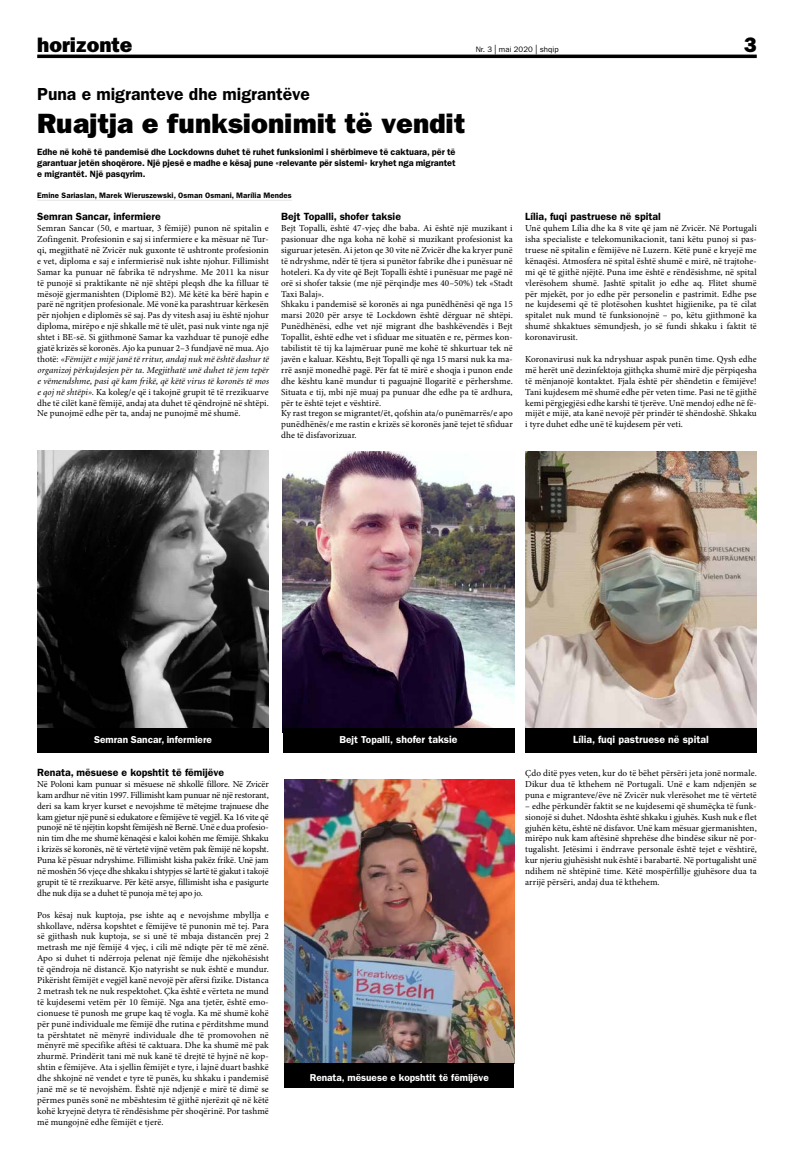
<style>
.page{position:relative;width:794px;height:1166px;background:#fff}
.page>*{position:absolute;margin:0;border:0;box-sizing:border-box;transform-origin:0 0}
.t1{font:800 28px "Franklin Gothic LT Pro";color:#000}
.t2{font:800 21px "Franklin Gothic LT Pro";color:#000}
.t3{font:17.5px "Franklin Gothic LT Pro Dm";color:#000}
.t4{font:10.5px "Franklin Gothic LT Pro Dm";color:#000}
.t5{font:10.5px "Franklin Gothic LT Pro Dm";color:#fff}
.t6{font:10.06px "Franklin Gothic LT Pro Dm";color:#fff}
.t7{font:9.19px/10.9px "Minion Pro";letter-spacing:.005em;color:#000;text-align:justify}
.t8{font:9.19px/10.9px "Franklin Gothic LT Pro Dm";color:#000;text-align:justify}
.t9{font:italic 9.19px/10.9px "Minion";letter-spacing:.01em;color:#000;text-align:justify}
.t10{font:7.88px "Franklin Gothic LT Pro Dm";letter-spacing:.01em;color:#000}
.t11{font:7.88px "Franklin Gothic LT Pro";letter-spacing:.005em;color:#000}
.s1{font-size:9.62px}
.s2{font-family:"Minion Pro";font-style:normal}
.s3{font-family:"Minion";font-style:italic}
.s4{font-size:10.5px}
</style>
<div class="page">
<hr style="left:37px;top:55px;width:719px;height:3px;background:#000">
<hr style="left:37px;top:200px;width:255px;height:1px;background:#e3e3e3">
<img style="left:525px;top:451px;width:231px;height:277px">
<img style="left:283px;top:451px;width:231px;height:277px">
<img style="left:37px;top:451px;width:232px;height:277px">
<img style="left:284px;top:780px;width:230px;height:283px">
<div style="left:283px;top:728px;width:231px;height:25px;background:#000"></div>
<div style="left:284px;top:1063px;width:230px;height:25px;background:#000"></div>
<div style="left:37px;top:728px;width:232px;height:25px;background:#000"></div>
<div style="left:525px;top:728px;width:231px;height:25px;background:#000"></div>
<h2 class="t2" style="left:37px;top:32px;width:97px">horizonte</h2>
<p class="t11" style="left:476px;top:44px;width:84px">Nr. 3 <span class="s1">|</span> mai 2020 <span class="s1">|</span> shqip</p>
<h2 class="t2" style="left:744px;top:32px;width:14px">3</h2>
<h3 class="t3" style="left:37px;top:84px;width:274px">Puna e migranteve dhe migrantëve</h3>
<h1 class="t1" style="left:37px;top:107px;width:429px">Ruajtja e funksionimit të vendit</h1>
<p class="t8" style="left:37px;top:146px;width:420px">Edhe në kohë të pandemisë dhe Lockdowns duhet të ruhet funksionimi i shërbimeve të caktuara, për të garantuar jetën shoqërore. Një pjesë e madhe e kësaj pune «relevante për sistemi» kryhet nga migrantet e migrantët. Një pasqyrim.</p>
<p class="t10" style="left:37px;top:191px;width:256px">Emine Sariaslan, Marek Wieruszewski, Osman Osmani, Marília Mendes</p>
<p class="t4" style="left:37px;top:210px;width:125px">Semran Sancar, infermiere</p>
<p class="t7" style="left:37px;top:223px;width:233px">Semran Sancar (50, e martuar, 3 fëmijë) punon në spitalin e Zofingenit. Profesionin e saj si infermiere e ka mësuar në Tur&shy;qi, megjithatë në Zvicër nuk guxonte të ushtronte profesionin e vet, diploma e saj e infermierisë nuk ishte njohur. Fillimisht Samar ka punuar në fabrika të ndryshme. Me 2011 ka nisur të punojë si praktikante në një shtëpi pleqsh dhe ka filluar të mësojë gjermanishten (Diplomë B2). Më këtë ka bërë hapin e parë në ngritjen profesionale. Më vonë ka parashtruar kërkesën për njohjen e diplomës së saj. Pas dy vitesh asaj iu është njohur diploma, mirëpo e një shkalle më të ulët, pasi nuk vinte nga një shtet i BE-së. Si gjithmonë Samar ka vazhduar të punojë edhe gjatë krizës së koronës. Ajo ka punuar 2–3 fundjavë në mua. Ajo</p>
<p class="t9" style="left:37px;top:354px;width:233px"><span class="s2">thotë:</span> «Fëmijët e mijë janë të rritur, andaj nuk më është dashur të organizoj përkujdesjen për ta. Megjithatë unë duhet të jem tepër e vëmendshme, pasi që kam frikë, që këtë virus të koronës të mos</p>
<p class="t7" style="left:37px;top:386px;width:233px"><span class="s3">e qoj në shtëpi»</span>. Ka koleg/e që i takojnë grupit të të rrezikuarve dhe të cilët kanë fëmijë, andaj ata duhet të qëndrojnë në shtëpi.<br>Ne punojmë edhe për ta, andaj ne punojmë më shumë.</p>
<p class="t4" style="left:525px;top:210px;width:137px">Lília, fuqi pastruese në spital</p>
<p class="t7" style="left:525px;top:223px;width:233px">Unë quhem Lília dhe ka 8 vite që jam në Zvicër. Në Portugali isha specialiste e telekomunikacionit, tani këtu punoj si pas&shy;truese në spitalin e fëmijëve në Luzern. Këtë punë e kryejë me kënaqësi. Atmosfera në spital është shumë e mirë, në trajtohe&shy;mi që të gjithë njëjtë. Puna ime është e rëndësishme, në spital vlerësohem shumë. Jashtë spitalit jo edhe aq. Flitet shumë për mjekët, por jo edhe për personelin e pastrimit. Edhe pse ne kujdesemi që të plotësohen kushtet higjienike, pa të cilat spitalet nuk mund të funksionojnë – po, këtu gjithmonë ka shumë shkaktues sëmundjesh, jo së fundi shkaku i faktit të koronavirusit.</p>
<p class="t7" style="left:525px;top:354px;width:233px">Koronavirusi nuk ka ndryshuar aspak punën time. Qysh edhe më herët unë dezinfektoja gjithçka shumë mirë dje përpiqesha të mënjanojë kontaktet. Fjala është për shëndetin e fëmijëve!<br>Tani kujdesem më shumë edhe për veten time. Pasi ne të gjithë kemi përgjegjësi edhe karshi të tjerëve. Unë mendoj edhe në fë&shy;mijët e mijë, ata kanë nevojë për prindër të shëndoshë. Shkaku i tyre duhet edhe unë të kujdesem për veti.</p>
<p class="t4" style="left:281px;top:210px;width:121px">Bejt Topalli, shofer taksie</p>
<p class="t7" style="left:281px;top:223px;width:233px;text-align:left">Bejt Topalli, është 47-vjeç dhe baba. Ai është një muzikant i pasionuar dhe nga koha në kohë si muzikant profesionist ka siguruar jetesën. Ai jeton qe 30 vite në Zvicër dhe ka kryer punë të ndryshme, ndër të tjera si punëtor fabrike dhe i punësuar në hoteleri. Ka dy vite që Bejt Topalli është i punësuar me pagë në orë si shofer taksie (me një përqindje mes 40–50%) tek «Stadt Taxi Balaj».<br>Shkaku i pandemisë së koronës ai nga punëdhënësi që nga 15 marsi 2020 për arsye të Lockdown është dërguar në shtëpi.<br>Punëdhënësi, edhe vet një migrant dhe bashkëvendës i Bejt Topallit, është edhe vet i sfiduar me situatën e re, përmes kon&shy;tabilistit të tij ka lajmëruar punë me kohë të shkurtuar tek në javën e kaluar. Kështu, Bejt Topalli që nga 15 marsi nuk ka ma&shy;rrë asnjë monedhë pagë. Për fat të mirë e shoqja i punon ende dhe kështu kanë mundur ti paguajnë llogaritë e përhershme.<br>Situata e tij, mbi një muaj pa punuar dhe edhe pa të ardhura, për te është tejet e vështirë.<br>Ky rast tregon se migrantet/ët, qofshin ata/o punëmarrës/e apo punëdhënës/e me rastin e krizës së koronës janë tejet të sfiduar dhe të disfavorizuar.</p>
<p class="t6" style="left:94px;top:734px;width:119px">Semran Sancar, infermiere</p>
<p class="t5" style="left:573px;top:733px;width:137px">Lília, fuqi pastruese në spital</p>
<p class="t6" style="left:339px;top:734px;width:120px">Bejt Topalli, <span class="s4">shofer taksie</span></p>
<p class="t4" style="left:37px;top:766px;width:188px">Renata, mësuese e kopshtit të fëmijëve</p>
<p class="t7" style="left:37px;top:778px;width:233px">Në Poloni kam punuar si mësuese në shkollë fillore. Në Zvicër kam ardhur në vitin 1997. Fillimisht kam punuar në një restorant, deri sa kam kryer kurset e nevojshme të mëtejme trajnuese dhe kam gjetur një punë si edukatore e fëmijëve të vegjël. Ka 16 vite që punojë në të njëjtin kopsht fëmijësh në Bernë. Unë e dua profesio&shy;nin tim dhe me shumë kënaqësi e kaloi kohën me fëmijë. Shkaku i krizës së koronës, në të vërtetë vijnë vetëm pak fëmijë në kopsht.<br>Puna kë pësuar ndryshime. Fillimisht kisha pakëz frikë. Unë jam në moshën 56 vjeçe dhe shkaku i shtypjes së lartë të gjakut i takojë grupit të të rrezikuarve. Për këtë arsye, fillimisht isha e pasigurte dhe nuk dija se a duhet të punoja më tej apo jo.</p>
<p class="t7" style="left:37px;top:909px;width:233px">Pos kësaj nuk kuptoja, pse ishte aq e nevojshme mbyllja e shkollave, ndërsa kopshtet e fëmijëve të punonin më tej. Para së gjithash nuk kuptoja, se si unë të mbaja distancën prej 2 metrash me një fëmijë 4 vjeç, i cili më ndiqte për të më zënë.<br>Apo si duhet ti ndërroja pelenat një fëmije dhe njëkohësisht të qëndroja në distancë. Kjo natyrisht se nuk është e mundur.<br>Pikërisht fëmijët e vegjël kanë nevojë për afërsi fizike. Distanca 2 metrash tek ne nuk respektohet. Çka është e vërteta ne mund të kujdesemi vetëm për 10 fëmijë. Nga ana tjetër, është emo&shy;cionuese të punosh me grupe kaq të vogla. Ka më shumë kohë për punë individuale me fëmijë dhe rutina e përditshme mund ta përshtatet në mënyrë individuale dhe të promovohen në mënyrë më specifike aftësi të caktuara. Dhe ka shumë më pak zhurmë. Prindërit tani më nuk kanë të drejtë të hyjnë në kop&shy;shtin e fëmijëve. Ata i sjellin fëmijët e tyre, i lajnë duart bashkë dhe shkojnë në vendet e tyre të punës, ku shkaku i pandemisë janë më se të nevojshëm. Është një ndjenjë e mirë të dimë se përmes punës sonë ne mbështesim të gjithë njerëzit që në këtë kohë kryejnë detyra të rëndësishme për shoqërinë. Por tashmë më mungojnë edhe fëmijët e tjerë.</p>
<p class="t7" style="left:525px;top:768px;width:233px">Çdo ditë pyes veten, kur do të bëhet përsëri jeta jonë normale.<br>Dikur dua të kthehem në Portugali. Unë e kam ndjenjën se puna e migranteve/ëve në Zvicër nuk vlerësohet me të vërtetë</p>
<p class="t7" style="left:525px;top:800px;width:233px">– edhe përkundër faktit se ne kujdesemi që shumëçka të funk&shy;sionojë si duhet. Ndoshta është shkaku i gjuhës. Kush nuk e flet gjuhën këtu, është në disfavor. Unë kam mësuar gjermanishten, mirëpo nuk kam aftësinë shprehëse dhe bindëse sikur në por&shy;tugalisht. Jetësimi i ëndrrave personale është tejet e vështirë, kur njeriu gjuhësisht nuk është i barabartë. Në portugalisht unë ndihem në shtëpinë time. Këtë mospërfillje gjuhësore dua ta arrijë përsëri, andaj dua të kthehem.</p>
<p class="t6" style="left:310px;top:1071px;width:181px">Renata, mësuese e kopshtit të fëmijëve</p>
</div>
